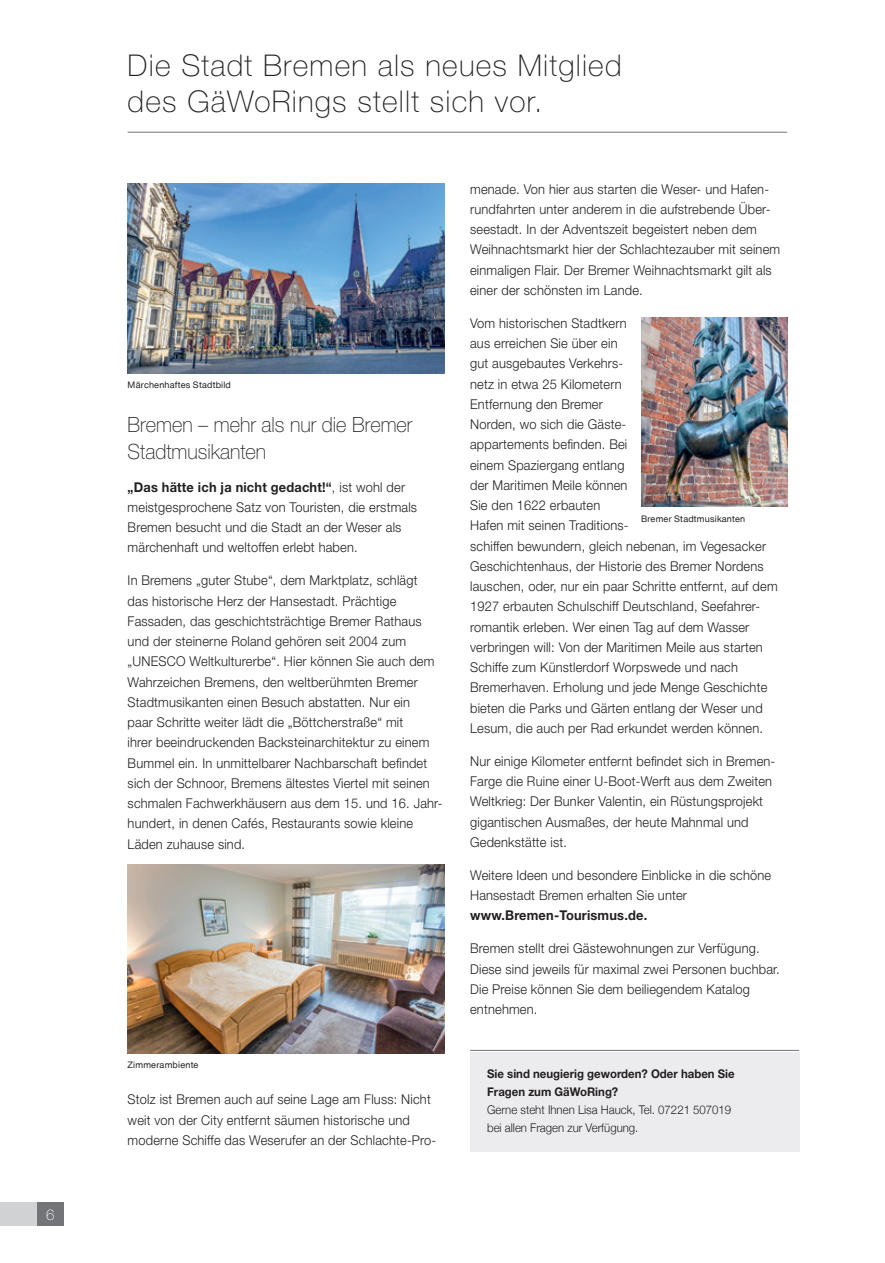
<style>
.page{position:relative;width:885px;height:1263px;background:#fff}
.page>*{position:absolute;margin:0;border:0;box-sizing:border-box;transform-origin:0 0}
.t1{font:100 30px/36px "Helvetica Neue LT";letter-spacing:.04em;color:#231f20}
.t2{font:100 21px/27px "Helvetica Neue LT";color:#231f20;scale:.95 1}
.t3{font:100 15px "Helvetica Neue LT";color:#fff}
.t4{font:300 13.5px/20.2px "Helvetica Neue LT Pro";letter-spacing:.015em;color:#231f20;scale:.95 1}
.t5{font:700 13.5px "Helvetica Neue LT";letter-spacing:.015em;color:#231f20;scale:.95 1}
.t6{font:300 12px/18px "Helvetica Neue";color:#231f20;scale:.95 1}
.t7{font:700 12px/18px "Helvetica Neue LT";color:#231f20;scale:.95 1}
.t8{font:9px "Helvetica Neue LT";letter-spacing:.025em;color:#231f20}
.s1{font-family:"Helvetica Neue LT Pro";font-weight:300}
</style>
<div class="page">
<hr style="left:128px;top:132px;width:659px;height:1px;background:#727477">
<div style="left:470px;top:1052px;width:329px;height:100px;background:#ececee"></div>
<hr style="left:470px;top:1050px;width:329px;height:1px;background:#727477">
<img style="left:128px;top:184px;width:316px;height:189px">
<img style="left:641px;top:318px;width:146px;height:189px">
<img style="left:128px;top:864px;width:316px;height:189px">
<div style="left:37px;top:1202px;width:27px;height:24px;background:#727477"></div>
<div style="left:0;top:1202px;width:37px;height:24px;background:#d1d2d4"></div>
<p class="t3" style="left:46px;top:1206px;width:10px">6</p>
<h1 class="t1" style="left:128px;top:47px;width:495px">Die Stadt Bremen als neues Mitglied des GäWoRings stellt sich vor.</h1>
<p class="t8" style="left:128px;top:379px;width:105px">Märchenhaftes Stadtbild</p>
<h2 class="t2" style="left:128px;top:410px;width:301px">Bremen – mehr als nur die Bremer<br>Stadtmusikanten</h2>
<p class="t5" style="left:128px;top:478px;width:293px">„Das hätte ich ja nicht gedacht!“<span class="s1">, ist wohl der</span></p>
<p class="t4" style="left:128px;top:497px;width:306px">meistgesprochene Satz von Touristen, die erstmals<br>Bremen besucht und die Stadt an der Weser als märchenhaft und weltoffen erlebt haben.</p>
<p class="t4" style="left:128px;top:570px;width:333px">In Bremens „guter Stube“, dem Marktplatz, schlägt<br>das historische Herz der Hansestadt. Prächtige Fassaden, das geschichtsträchtige Bremer Rathaus und der steinerne Roland gehören seit 2004 zum „UNESCO Weltkulturerbe“. Hier können Sie auch dem Wahrzeichen Bremens, den weltberühmten Bremer Stadtmusikanten einen Besuch abstatten. Nur ein<br>paar Schritte weiter lädt die „Böttcherstraße“ mit<br>ihrer beeindruckenden Backsteinarchitektur zu einem Bummel ein. In unmittelbarer Nachbarschaft befindet sich der Schnoor, Bremens ältestes Viertel mit seinen schmalen Fachwerkhäusern aus dem 15. und 16. Jahr&shy;hundert, in denen Cafés, Restaurants sowie kleine Läden zuhause sind.</p>
<p class="t8" style="left:128px;top:1060px;width:72px">Zimmerambiente</p>
<p class="t4" style="left:128px;top:1089px;width:326px">Stolz ist Bremen auch auf seine Lage am Fluss: Nicht weit von der City entfernt säumen historische und moderne Schiffe das Weserufer an der Schlachte-Pro-</p>
<p class="t4" style="left:470px;top:178px;width:328px">menade. Von hier aus starten die Weser- und Hafen&shy;rundfahrten unter anderem in die aufstrebende Über&shy;seestadt. In der Adventszeit begeistert neben dem Weihnachtsmarkt hier der Schlachtezauber mit seinem einmaligen Flair. Der Bremer Weihnachtsmarkt gilt als einer der schönsten im Lande.</p>
<p class="t4" style="left:470px;top:313px;width:325px">Vom historischen Stadtkern<br>aus erreichen Sie über ein<br>gut ausgebautes Verkehrs-<br>netz in etwa 25 Kilometern<br>Entfernung den Bremer<br>Norden, wo sich die Gäste-<br>appartements befinden. Bei<br>einem Spaziergang entlang<br>der Maritimen Meile können<br>Sie den 1622 erbauten<br>Hafen mit seinen Traditions-<br>schiffen bewundern, gleich nebenan, im Vegesacker Geschichtenhaus, der Historie des Bremer Nordens lauschen, oder, nur ein paar Schritte entfernt, auf dem 1927 erbauten Schulschiff Deutschland, Seefahrer&shy;romantik erleben. Wer einen Tag auf dem Wasser verbringen will: Von der Maritimen Meile aus starten Schiffe zum Künstlerdorf Worpswede und nach Bremerhaven. Erholung und jede Menge Geschichte bieten die Parks und Gärten entlang der Weser und Lesum, die auch per Rad erkundet werden können.</p>
<p class="t4" style="left:470px;top:751px;width:323px">Nur einige Kilometer entfernt befindet sich in Bremen-Farge die Ruine einer U-Boot-Werft aus dem Zweiten Weltkrieg: Der Bunker Valentin, ein Rüstungsprojekt gigantischen Ausmaßes, der heute Mahnmal und Gedenkstätte ist.</p>
<p class="t4" style="left:470px;top:865px;width:318px">Weitere Ideen und besondere Einblicke in die schöne<br>Hansestadt Bremen erhalten Sie unter</p>
<p class="t5" style="left:470px;top:907px;width:188px">www.Bremen-Tourismus.de.</p>
<p class="t4" style="left:470px;top:938px;width:327px">Bremen stellt drei Gästewohnungen zur Verfügung.<br>Diese sind jeweils für maximal zwei Personen buchbar.<br>Die Preise können Sie dem beiliegendem Katalog entnehmen.</p>
<p class="t8" style="left:641px;top:513px;width:106px">Bremer Stadtmusikanten</p>
<p class="t7" style="left:487px;top:1065px;width:262px">Sie sind neugierig geworden? Oder haben Sie<br>Fragen zum GäWoRing?</p>
<p class="t6" style="left:487px;top:1100px;width:258px">Gerne steht Ihnen Lisa Hauck, Tel. 07221 507019 bei allen Fragen zur Verfügung.</p>
</div>
